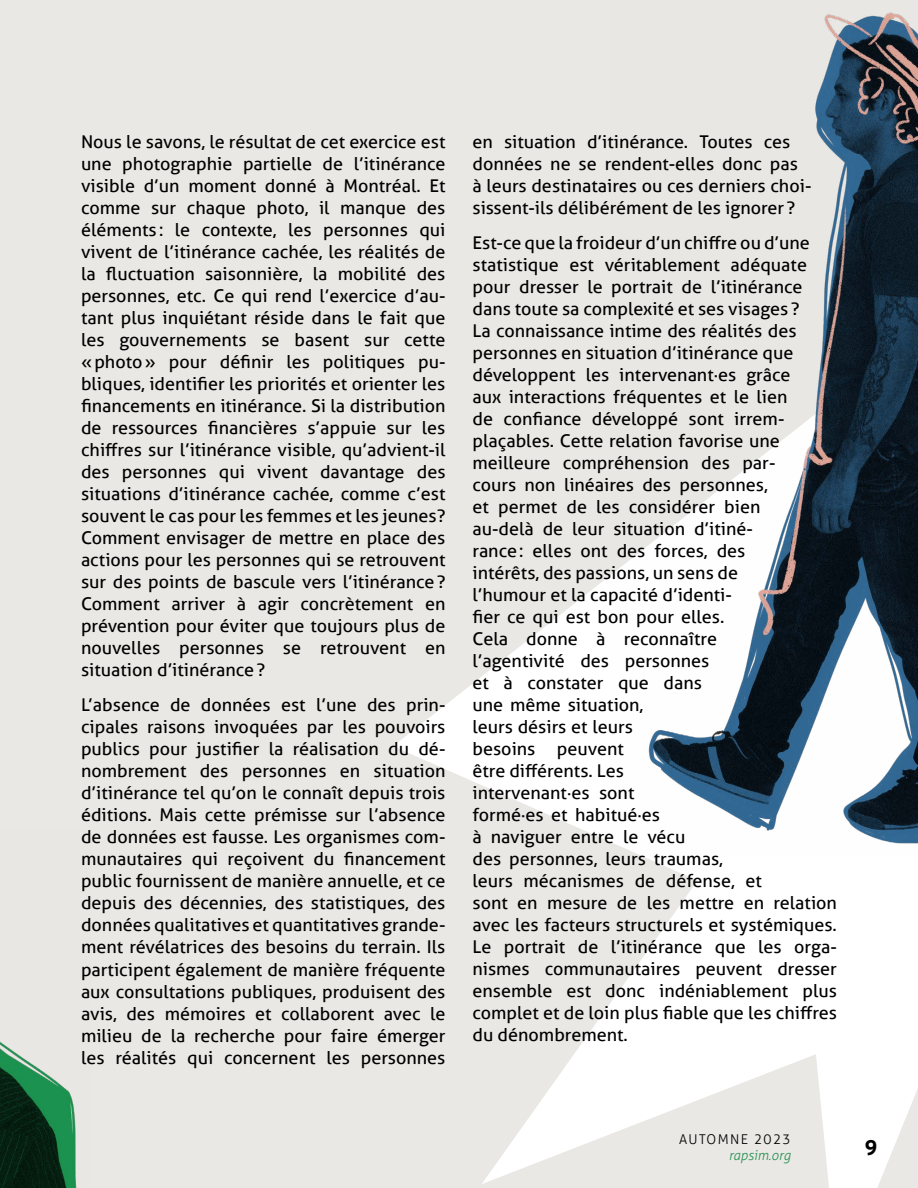
<style>
.page{position:relative;width:918px;height:1188px;background:#e9e8e5}
.page>*{position:absolute;margin:0;border:0;box-sizing:border-box;transform-origin:0 0}
.t1{font:700 21px "Aller";color:#000}
.t2{font:17.55px/22px "Aller";color:#000;text-align:justify}
.t3{font:300 13.5px "Aller";letter-spacing:.1em;color:#000}
.t4{font:italic 300 13.5px "Aller";color:#2c9354}
</style>
<div class="page">
<svg style="left:394px;top:576px;width:524px;height:612px"></svg>
<img style="left:0;top:1042px;width:77px;height:146px">
<img style="left:610px;top:12px;width:308px;height:844px">
<p class="t2" style="left:81px;top:131px;width:366px">Nous le savons, le résultat de cet exercice est une photographie partielle de l’itinérance visible d’un moment donné à Montréal. Et comme sur chaque photo, il manque des éléments : le contexte, les personnes qui vivent de l’itinérance cachée, les réalités de la fluctuation saisonnière, la mobilité des personnes, etc. Ce qui rend l’exercice d’au&shy;tant plus inquiétant réside dans le fait que les gouvernements se basent sur cette «photo» pour définir les politiques pu&shy;bliques, identifier les priorités et orienter les financements en itinérance. Si la distribution de ressources financières s’appuie sur les chiffres sur l’itinérance visible, qu’advient-il des personnes qui vivent davantage des situations d’itinérance cachée, comme c’est souvent le cas pour les femmes et les jeunes?<br>Comment envisager de mettre en place des actions pour les personnes qui se retrouvent sur des points de bascule vers l’itinérance?<br>Comment arriver à agir concrètement en prévention pour éviter que toujours plus de nouvelles personnes se retrouvent en situation d’itinérance?</p>
<p class="t2" style="left:81px;top:694px;width:366px">L’absence de données est l’une des prin&shy;cipales raisons invoquées par les pouvoirs publics pour justifier la réalisation du dé&shy;nombrement des personnes en situation d’itinérance tel qu’on le connaît depuis trois éditions. Mais cette prémisse sur l’absence de données est fausse. Les organismes com&shy;munautaires qui reçoivent du financement public fournissent de manière annuelle, et ce depuis des décennies, des statistiques, des données qualitatives et quantitatives grande&shy;ment révélatrices des besoins du terrain. Ils participent également de manière fréquente aux consultations publiques, produisent des avis, des mémoires et collaborent avec le milieu de la recherche pour faire émerger les réalités qui concernent les personnes</p>
<p class="t2" style="left:472px;top:131px;width:341px;text-align:left">en situation d’itinérance. Toutes ces données ne se rendent-elles donc pas à leurs destinataires ou ces derniers choi&shy;sissent-ils délibérément de les ignorer ?</p>
<p class="t2" style="left:472px;top:232px;width:366px;text-align:left">Est-ce que la froideur d’un chiffre ou d’une statistique est véritablement adéquate pour dresser le portrait de l’itinérance dans toute sa complexité et ses visages ?<br>La connaissance intime des réalités des personnes en situation d’itinérance que développent les intervenant·es grâce<br>aux interactions fréquentes et le lien<br>de confiance développé sont irrem&shy;plaçables. Cette relation favorise une meilleure compréhension des par-<br>cours non linéaires des personnes,<br>et permet de les considérer bien<br>au-delà de leur situation d’itiné-<br>rance: elles ont des forces, des<br>intérêts, des passions, un sens de<br>l’humour et la capacité d’identi-<br>fier ce qui est bon pour elles.<br>Cela donne à reconnaître<br>l’agentivité des personnes<br>et à constater que dans<br>une même situation,<br>leurs désirs et leurs<br>besoins peuvent<br>être différents. Les<br>intervenant·es sont<br>formé·es et habitué·es<br>à naviguer entre le vécu<br>des personnes, leurs traumas,<br>leurs mécanismes de défense, et<br>sont en mesure de les mettre en relation avec les facteurs structurels et systémiques.<br>Le portrait de l’itinérance que les orga&shy;nismes communautaires peuvent dresser ensemble est donc indéniablement plus complet et de loin plus fiable que les chiffres du dénombrement.</p>
<p class="t3" style="left:679px;top:1131px;width:113px">AUTOMNE 2023</p>
<p class="t4" style="left:729px;top:1147px;width:63px">rapsim.org</p>
<p class="t1" style="left:865px;top:1134px;width:14px">9</p>
</div>
